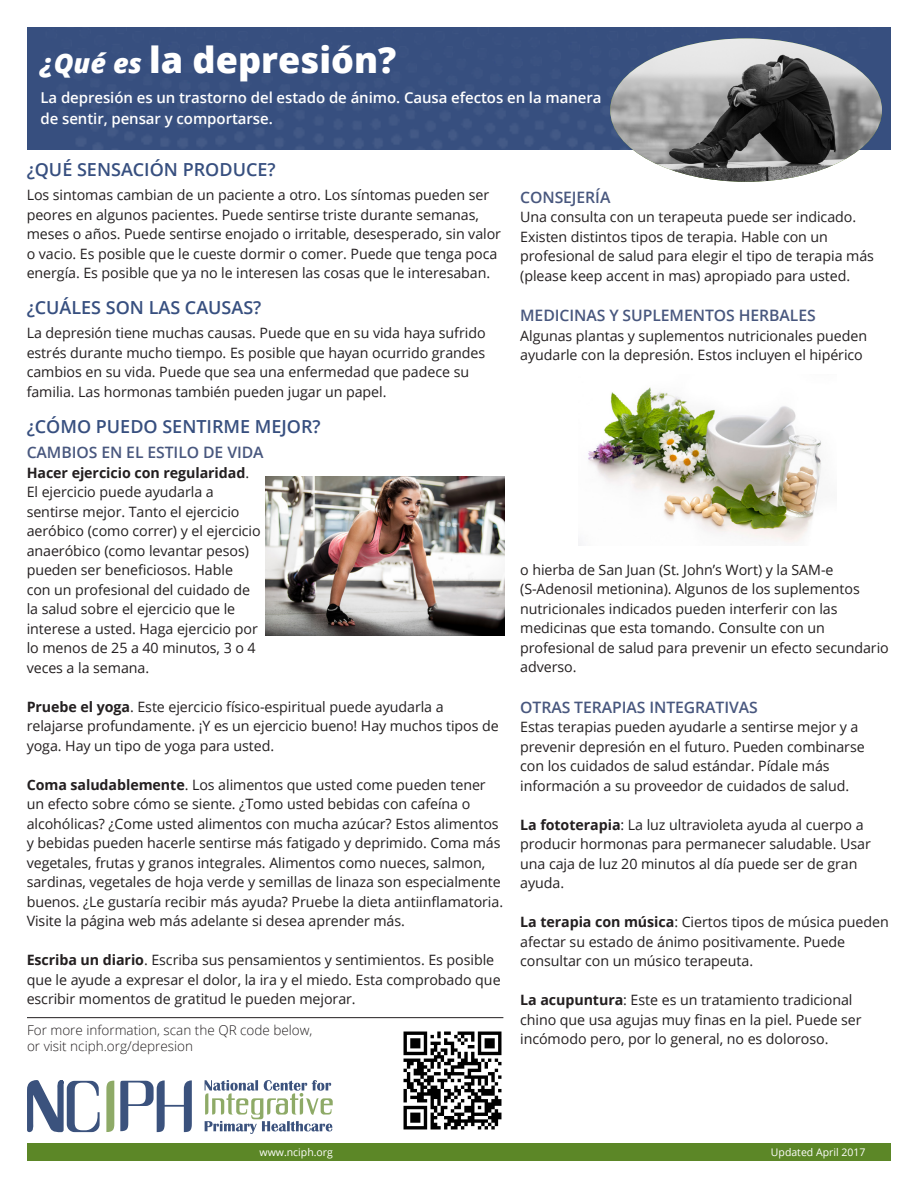
<style>
.page{position:relative;width:918px;height:1188px;background:#fff}
.page>*{position:absolute;margin:0;border:0;box-sizing:border-box;transform-origin:0 0}
.MainHeader{font:800 36px "Open Sans";color:#fff}
.t1{font:600 18px "Open Sans";color:#374f7f}
.subHeader{font:600 15.75px "Open Sans";letter-spacing:-.005em;color:#48577e}
.intro_text{font:600 15px/21px "Open Sans";letter-spacing:-.005em;color:#fff}
.t2{font:14.25px/19.5px "Open Sans";letter-spacing:-.005em;color:#231f20}
.t3{font:300 13.5px/16.2px "Open Sans";color:#231f20}
.t4{font:10.5px "Open Sans";color:#fff}
.s1{font-style:italic;font-size:27px}
.s2{font-weight:700}
</style>
<div class="page">
<svg style="left:27px;top:1080px;width:73px;height:52px"></svg>
<svg style="left:205px;top:1080px;width:128px;height:54px"></svg>
<svg style="left:106px;top:1081px;width:8px;height:51px"></svg>
<svg style="left:120px;top:1080px;width:72px;height:52px"></svg>
<div style="left:27px;top:1143px;width:864px;height:18px;background:#5c8727"></div>
<div style="left:27px;top:27px;width:864px;height:122px;background:#374f7f"></div>
<img style="left:403px;top:1031px;width:99px;height:99px">
<hr style="left:27px;top:1017px;width:476px;height:1px;background:#231f20">
<img style="left:578px;top:387px;width:244px;height:159px">
<img style="left:610px;top:38px;width:272px;height:144px">
<img style="left:266px;top:477px;width:238px;height:159px">
<p class="MainHeader" style="left:40px;top:33px;width:357px"><span class="s1">¿Qué es</span> la depresión?</p>
<p class="intro_text" style="left:40px;top:87px;width:563px">La depresión es un trastorno del estado de ánimo. Causa efectos en la manera de sentir, pensar y comportarse.</p>
<p class="t1" style="left:27px;top:157px;width:250px">¿QUÉ SENSACIÓN PRODUCE?</p>
<p class="t2" style="left:27px;top:185px;width:476px">Los sintomas cambian de un paciente a otro. Los síntomas pueden ser peores en algunos pacientes. Puede sentirse triste durante semanas, meses o años. Puede sentirse enojado o irritable, desesperado, sin valor o vacio. Es posible que le cueste dormir o comer. Puede que tenga poca energía. Es posible que ya no le interesen las cosas que le interesaban.</p>
<p class="t1" style="left:27px;top:295px;width:236px">¿CUÁLES SON LAS CAUSAS?</p>
<p class="t2" style="left:27px;top:323px;width:460px">La depresión tiene muchas causas. Puede que en su vida haya sufrido estrés durante mucho tiempo. Es posible que hayan ocurrido grandes cambios en su vida. Puede que sea una enfermedad que padece su familia. Las hormonas también pueden jugar un papel.</p>
<p class="t1" style="left:27px;top:414px;width:296px">¿CÓMO PUEDO SENTIRME MEJOR?</p>
<p class="subHeader" style="left:27px;top:442px;width:239px">CAMBIOS EN EL ESTILO DE VIDA</p>
<p class="t2" style="left:27px;top:463px;width:236px"><span class="s2">Hacer ejercicio con regularidad</span>.<br>El ejercicio puede ayudarla a sentirse mejor. Tanto el ejercicio aeróbico (como correr) y el ejercicio anaeróbico (como levantar pesos) pueden ser beneficiosos. Hable<br>con un profesional del cuidado de la salud sobre el ejercicio que le interese a usted. Haga ejercicio por lo menos de 25 a 40 minutos, 3 o 4 veces a la semana.</p>
<p class="t2" style="left:27px;top:697px;width:474px"><span class="s2">Pruebe el yoga</span>. Este ejercicio físico-espiritual puede ayudarla a relajarse profundamente. ¡Y es un ejercicio bueno! Hay muchos tipos de yoga. Hay un tipo de yoga para usted.</p>
<p class="t2" style="left:27px;top:775px;width:478px"><span class="s2">Coma saludablemente</span>. Los alimentos que usted come pueden tener un efecto sobre cómo se siente. ¿Tomo usted bebidas con cafeína o alcohólicas? ¿Come usted alimentos con mucha azúcar? Estos alimentos y bebidas pueden hacerle sentirse más fatigado y deprimido. Coma más vegetales, frutas y granos integrales. Alimentos como nueces, salmon, sardinas, vegetales de hoja verde y semillas de linaza son especialmente buenos. ¿Le gustaría recibir más ayuda? Pruebe la dieta antiinflamatoria.<br>Visite la página web más adelante si desea aprender más.</p>
<p class="t2" style="left:27px;top:950px;width:475px"><span class="s2">Escriba un diario</span>. Escriba sus pensamientos y sentimientos. Es posible que le ayude a expresar el dolor, la ira y el miedo. Esta comprobado que escribir momentos de gratitud le pueden mejorar.</p>
<p class="t3" style="left:27px;top:1021px;width:287px">For more information, scan the QR code below, or visit nciph.org/depresion</p>
<p class="subHeader" style="left:520px;top:186px;width:92px">CONSEJERÍA</p>
<p class="t2" style="left:520px;top:207px;width:355px">Una consulta con un terapeuta puede ser indicado.<br>Existen distintos tipos de terapia. Hable con un profesional de salud para elegir el tipo de terapia más (please keep accent in mas) apropiado para usted.</p>
<p class="subHeader" style="left:520px;top:305px;width:297px">MEDICINAS Y SUPLEMENTOS HERBALES</p>
<p class="t2" style="left:520px;top:326px;width:348px">Algunas plantas y suplementos nutricionales pueden ayudarle con la depresión. Estos incluyen el hipérico</p>
<p class="t2" style="left:520px;top:560px;width:370px">o hierba de San Juan (St. John’s Wort) y la SAM-e (S-Adenosil metionina). Algunos de los suplementos nutricionales indicados pueden interferir con las medicinas que esta tomando. Consulte con un profesional de salud para prevenir un efecto secundario adverso.</p>
<p class="subHeader" style="left:520px;top:696px;width:239px">OTRAS TERAPIAS INTEGRATIVAS</p>
<p class="t2" style="left:520px;top:717px;width:346px">Estas terapias pueden ayudarle a sentirse mejor y a prevenir depresión en el futuro. Pueden combinarse con los cuidados de salud estándar. Pídale más información a su proveedor de cuidados de salud.</p>
<p class="t2" style="left:520px;top:815px;width:352px"><span class="s2">La fototerapia</span>: La luz ultravioleta ayuda al cuerpo a producir hormonas para permanecer saludable. Usar una caja de luz 20 minutos al día puede ser de gran ayuda.</p>
<p class="t2" style="left:520px;top:912px;width:370px"><span class="s2">La terapia con música</span>: Ciertos tipos de música pueden afectar su estado de ánimo positivamente. Puede consultar con un músico terapeuta.</p>
<p class="t2" style="left:520px;top:990px;width:343px"><span class="s2">La acupuntura</span>: Este es un tratamiento tradicional chino que usa agujas muy finas en la piel. Puede ser incómodo pero, por lo general, no es doloroso.</p>
<p class="t4" style="left:260px;top:1145px;width:75px">www.nciph.org</p>
<p class="t4" style="left:771px;top:1145px;width:96px">Updated April 2017</p>
</div>
